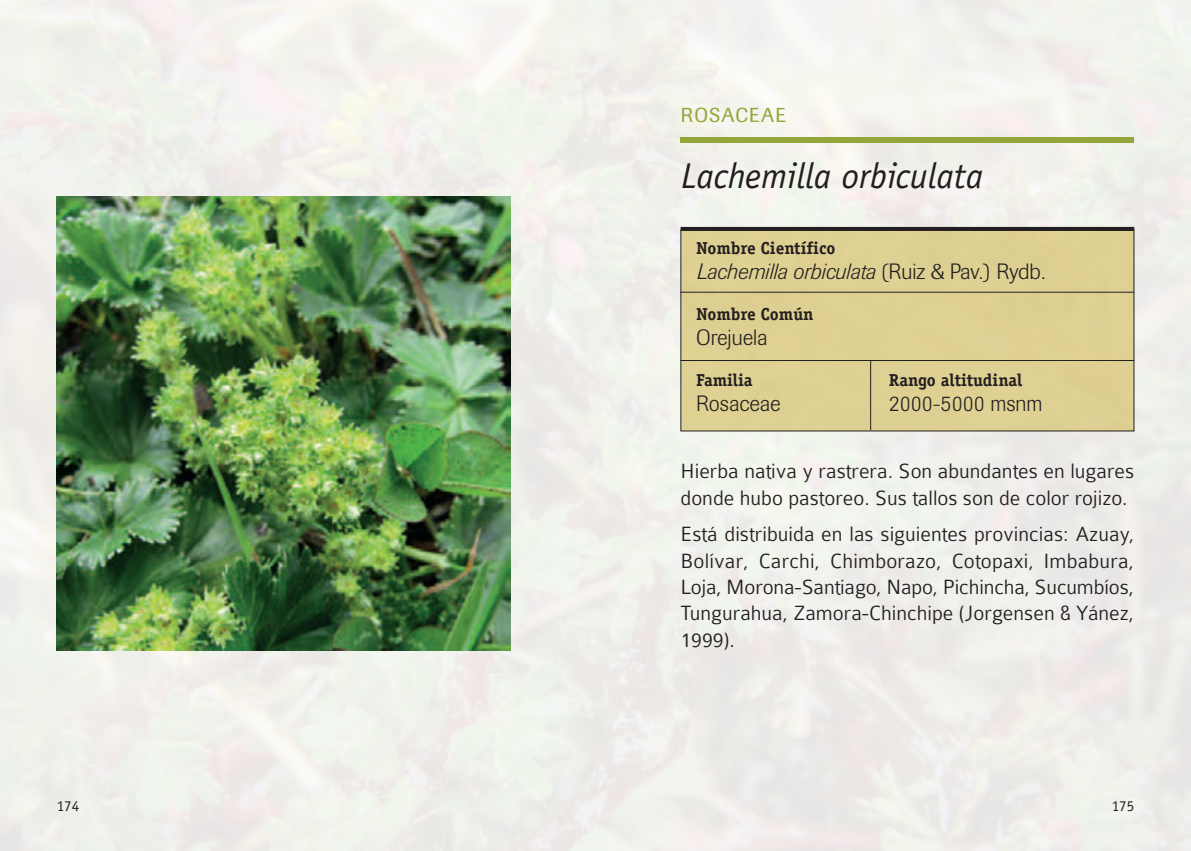
<style>
.page{position:relative;width:1191px;height:851px;background:#fff}
.page>*{position:absolute;margin:0;border:0;box-sizing:border-box;transform-origin:0 0}
.t1{font:italic 36px "Officina Sans";color:#231f20}
.t2{font:300 22px/26.4px "Colaborate";color:#231f20}
.t3{font:italic 300 22px "Imago";color:#231f20}
.t4{font:300 22px "Imago";color:#231f20}
.t5{font:20px "Imago";letter-spacing:.07em;color:#94a639}
.t6{font:700 17.4px "Officina Serif";color:#231f20}
.t7{font:15px "Officina Serif";color:#231f20}
.s1{font-style:normal}
</style>
<div class="page">
<div style="left:0;top:0;width:1191px;height:850px;background:#f0f1eb"></div>
<img style="left:57px;top:197px;width:453px;height:453px">
<div style="left:680px;top:138px;width:454px;height:5px;background:#94a639"></div>
<div style="left:681px;top:230px;width:452px;height:200px;background:#ded092"></div>
<hr style="left:680px;top:292px;width:454px;height:1px;background:#231f20">
<hr style="left:680px;top:360px;width:454px;height:1px;background:#231f20">
<hr style="left:870px;top:360px;width:1px;height:70px;background:#231f20">
<hr style="left:680px;top:227px;width:454px;height:4px;background:#231f20">
<p class="t5" style="left:681px;top:103px;width:106px">ROSACEAE</p>
<h1 class="t1" style="left:681px;top:155px;width:303px">Lachemilla orbiculata</h1>
<p class="t6" style="left:696px;top:237px;width:141px">Nombre Científico</p>
<p class="t3" style="left:696px;top:259px;width:351px">Lachemilla orbiculata <span class="s1">(Ruiz &amp; Pav.) Rydb.</span></p>
<p class="t6" style="left:696px;top:303px;width:119px">Nombre Común</p>
<p class="t4" style="left:696px;top:325px;width:73px">Orejuela</p>
<p class="t6" style="left:696px;top:369px;width:58px">Familia</p>
<p class="t6" style="left:888px;top:369px;width:135px">Rango altitudinal</p>
<p class="t4" style="left:696px;top:391px;width:86px">Rosaceae</p>
<p class="t4" style="left:888px;top:391px;width:155px">2000-5000 msnm</p>
<p class="t2" style="left:680px;top:458px;width:455px">Hierba nativa y rastrera. Son abundantes en lugares donde hubo pastoreo. Sus tallos son de color rojizo.</p>
<p class="t2" style="left:680px;top:521px;width:455px;text-align:justify">Está distribuida en las siguientes provincias: Azuay, Bolívar, Carchi, Chimborazo, Cotopaxi, Imbabura, Loja, Morona-Santiago, Napo, Pichincha, Sucumbíos, Tungurahua, Zamora-Chinchipe (Jorgensen &amp; Yánez, 1999).</p>
<p class="t7" style="left:57px;top:797px;width:24px">174</p>
<p class="t7" style="left:1111px;top:797px;width:24px">175</p>
</div>
